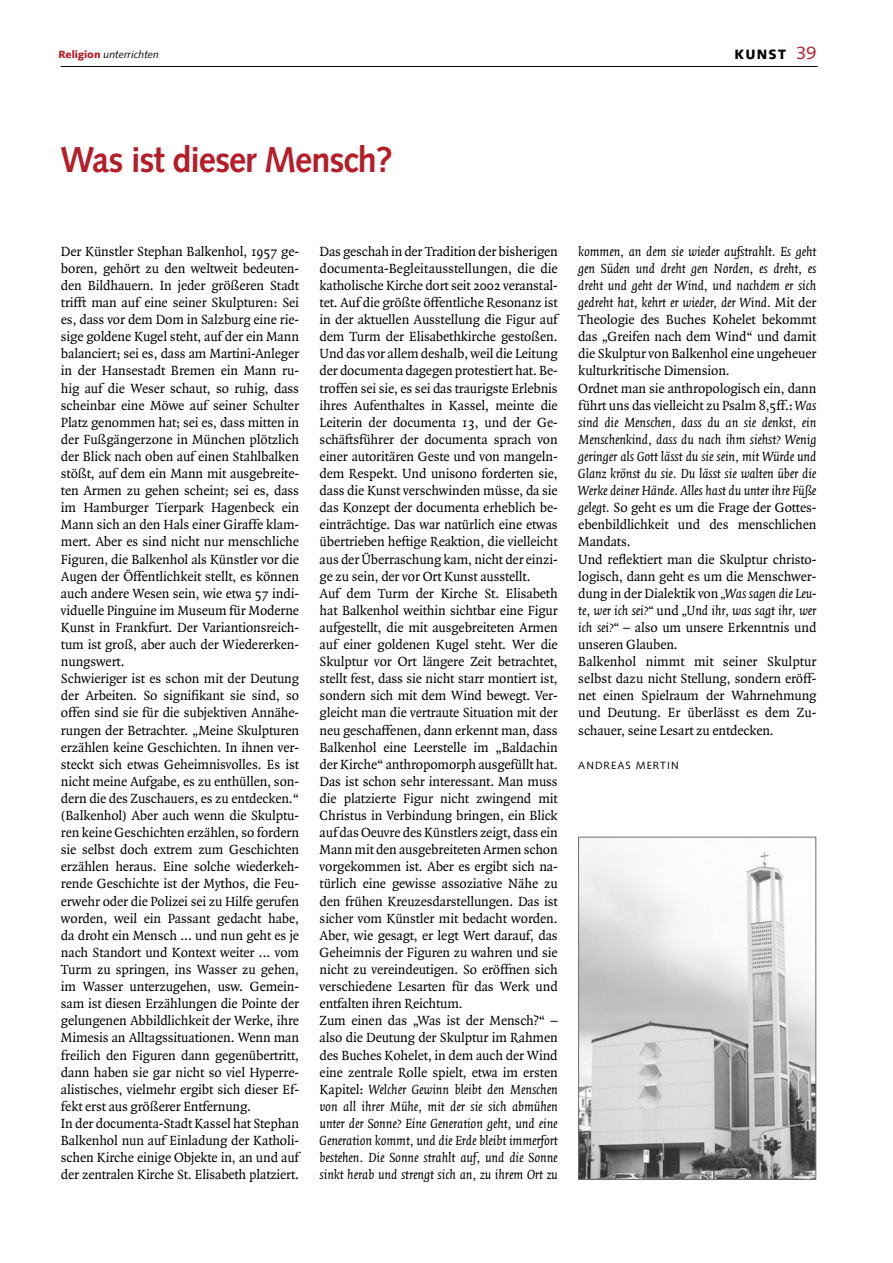
<style>
.page{position:relative;width:893px;height:1263px;background:#fff}
.page>*{position:absolute;margin:0;border:0;box-sizing:border-box;transform-origin:0 0}
.t1{font:700 36px "Syntax";letter-spacing:-.03em;color:#b51d28;scale:.95 1}
.t2{font:18px "Syntax";color:#b51d28}
.t3{font:14.25px/17.1px "Quadraat";letter-spacing:-.01em;color:#000}
.t4{font:900 13.5px "Syntax";color:#000}
.t5{font:italic 10.5px "Syntax";color:#000}
.t6{font:10.5px "Syntax";color:#000}
.s1{font-weight:900;font-style:normal;color:#b51d28}
.s2{font-weight:900;font-size:13.5px;color:#000}
.s3{font-style:italic}
</style>
<div class="page">
<hr style="left:61px;top:66px;width:756px;height:1px;background:#000">
<img style="left:580px;top:839px;width:234px;height:339px">
<div style="left:578px;top:837px;width:238px;height:343px;border:1px solid #6f6f6e"></div>
<p class="t5" style="left:58px;top:49px;width:102px"><span class="s1">Religion</span> unterrichten</p>
<p class="t4" style="left:734px;top:46px;width:12px">KUNS</p>
<p class="t2" style="left:778px;top:42px;width:40px"><span class="s2">T</span> 39</p>
<h1 class="t1" style="left:60px;top:139px;width:351px">Was ist dieser Mensch?</h1>
<p class="t3" style="left:61px;top:243px;width:240px">Der Künstler Stephan Balkenhol, 1957 ge&shy;boren, gehört zu den weltweit bedeuten&shy;den Bildhauern. In jeder größeren Stadt trifft man auf eine seiner Skulpturen: Sei es, dass vor dem Dom in Salzburg eine rie&shy;sige goldene Kugel steht, auf der ein Mann balanciert; sei es, dass am Martini-Anleger in der Hansestadt Bremen ein Mann ru&shy;hig auf die Weser schaut, so ruhig, dass scheinbar eine Möwe auf seiner Schulter Platz genommen hat; sei es, dass mitten in der Fußgängerzone in München plötzlich der Blick nach oben auf einen Stahlbalken stößt, auf dem ein Mann mit ausgebreite&shy;ten Armen zu gehen scheint; sei es, dass im Hamburger Tierpark Hagenbeck ein Mann sich an den Hals einer Giraffe klam&shy;mert. Aber es sind nicht nur menschliche Figuren, die Balkenhol als Künstler vor die Augen der Öffentlichkeit stellt, es können auch andere Wesen sein, wie etwa 57 indi&shy;viduelle Pinguine im Museum für Moderne Kunst in Frankfurt. Der Variantionsreich&shy;tum ist groß, aber auch der Wiedererken&shy;nungswert.<br>Schwieriger ist es schon mit der Deutung der Arbeiten. So signifikant sie sind, so offen sind sie für die subjektiven Annähe&shy;rungen der Betrachter. „Meine Skulpturen erzählen keine Geschichten. In ihnen ver&shy;steckt sich etwas Geheimnisvolles. Es ist nicht meine Aufgabe, es zu enthüllen, son&shy;dern die des Zuschauers, es zu entdecken.“ (Balkenhol) Aber auch wenn die Skulptu&shy;ren keine Geschichten erzählen, so fordern sie selbst doch extrem zum Geschichten erzählen heraus. Eine solche wiederkeh&shy;rende Geschichte ist der Mythos, die Feu&shy;erwehr oder die Polizei sei zu Hilfe gerufen worden, weil ein Passant gedacht habe, da droht ein Mensch ... und nun geht es je nach Standort und Kontext weiter ... vom Turm zu springen, ins Wasser zu gehen, im Wasser unterzugehen, usw. Gemein&shy;sam ist diesen Erzählungen die Pointe der gelungenen Abbildlichkeit der Werke, ihre Mimesis an Alltagssituationen. Wenn man freilich den Figuren dann gegenübertritt, dann haben sie gar nicht so viel Hyperre&shy;alistisches, vielmehr ergibt sich dieser Ef&shy;fekt erst aus größerer Entfernung.<br>In der documenta-Stadt Kassel hat Stephan Balkenhol nun auf Einladung der Katholi&shy;schen Kirche einige Objekte in, an und auf der zentralen Kirche St. Elisabeth platziert.</p>
<p class="t3" style="left:320px;top:243px;width:240px">Das geschah in der Tradition der bisherigen documenta-Begleitausstellungen, die die katholische Kirche dort seit 2002 veranstal&shy;tet. Auf die größte öffentliche Resonanz ist in der aktuellen Ausstellung die Figur auf dem Turm der Elisabethkirche gestoßen.<br>Und das vor allem deshalb, weil die Leitung der documenta dagegen protestiert hat. Be&shy;troffen sei sie, es sei das traurigste Erlebnis ihres Aufenthaltes in Kassel, meinte die Leiterin der documenta 13, und der Ge&shy;schäftsführer der documenta sprach von einer autoritären Geste und von mangeln&shy;dem Respekt. Und unisono forderten sie, dass die Kunst verschwinden müsse, da sie das Konzept der documenta erheblich be&shy;einträchtige. Das war natürlich eine etwas übertrieben heftige Reaktion, die vielleicht aus der Überraschung kam, nicht der einzi&shy;ge zu sein, der vor Ort Kunst ausstellt.<br>Auf dem Turm der Kirche St. Elisabeth hat Balkenhol weithin sichtbar eine Figur aufgestellt, die mit ausgebreiteten Armen auf einer goldenen Kugel steht. Wer die Skulptur vor Ort längere Zeit betrachtet, stellt fest, dass sie nicht starr montiert ist, sondern sich mit dem Wind bewegt. Ver&shy;gleicht man die vertraute Situation mit der neu geschaffenen, dann erkennt man, dass Balkenhol eine Leerstelle im „Baldachin der Kirche“ anthropomorph ausgefüllt hat.<br>Das ist schon sehr interessant. Man muss die platzierte Figur nicht zwingend mit Christus in Verbindung bringen, ein Blick auf das Oeuvre des Künstlers zeigt, dass ein Mann mit den ausgebreiteten Armen schon vorgekommen ist. Aber es ergibt sich na&shy;türlich eine gewisse assoziative Nähe zu den frühen Kreuzesdarstellungen. Das ist sicher vom Künstler mit bedacht worden.<br>Aber, wie gesagt, er legt Wert darauf, das Geheimnis der Figuren zu wahren und sie nicht zu vereindeutigen. So eröffnen sich verschiedene Lesarten für das Werk und entfalten ihren Reichtum.<br>Zum einen das „Was ist der Mensch?“ – also die Deutung der Skulptur im Rahmen des Buches Kohelet, in dem auch der Wind eine zentrale Rolle spielt, etwa im ersten Kapitel: <span class="s3">Welcher Gewinn bleibt den Menschen von all ihrer Mühe, mit der sie sich abmühen unter der Sonne? Eine Generation geht, und eine Generation kommt, und die Erde bleibt immerfort bestehen. Die Sonne strahlt auf, und die Sonne sinkt herab und strengt sich an, zu ihrem Ort zu</span></p>
<p class="t3" style="left:578px;top:243px;width:240px"><span class="s3">kommen, an dem sie wieder aufstrahlt. Es geht gen Süden und dreht gen Norden, es dreht, es dreht und geht der Wind, und nachdem er sich gedreht hat, kehrt er wieder, der Wind.</span> Mit der Theologie des Buches Kohelet bekommt das „Greifen nach dem Wind“ und damit die Skulptur von Balkenhol eine ungeheuer kulturkritische Dimension.<br>Ordnet man sie anthropologisch ein, dann führt uns das vielleicht zu Psalm 8,5ff.: <span class="s3">Was sind die Menschen, dass du an sie denkst, ein Menschenkind, dass du nach ihm siehst? Wenig geringer als Gott lässt du sie sein, mit Würde und Glanz krönst du sie. Du lässt sie walten über die Werke deiner Hände. Alles hast du unter ihre Füße gelegt.</span> So geht es um die Frage der Gottes&shy;ebenbildlichkeit und des menschlichen Mandats.<br>Und reflektiert man die Skulptur christo&shy;logisch, dann geht es um die Menschwer&shy;dung in der Dialektik von <span class="s3">„Was sagen die Leu&shy;te, wer ich sei?“</span> und <span class="s3">„Und ihr, was sagt ihr, wer ich sei?“</span> – also um unsere Erkenntnis und unseren Glauben.<br>Balkenhol nimmt mit seiner Skulptur selbst dazu nicht Stellung, sondern eröff&shy;net einen Spielraum der Wahrnehmung und Deutung. Er überlässt es dem Zu&shy;schauer, seine Lesart zu entdecken.</p>
<p class="t6" style="left:578px;top:759px;width:17px">ANDREAS</p>
<p class="t6" style="left:636px;top:759px;width:19px">MERTIN</p>
</div>
